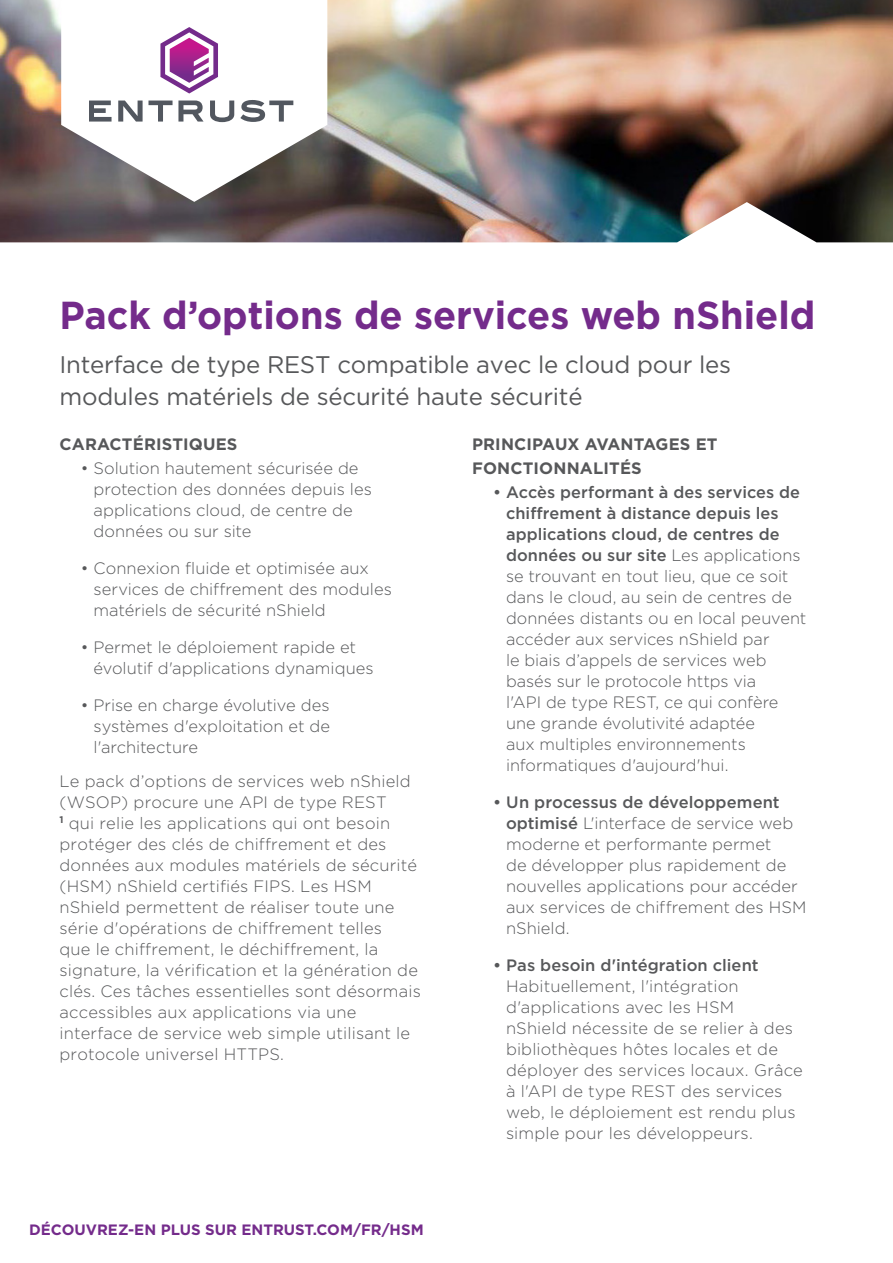
<style>
.page{position:relative;width:893px;height:1263px;background:#fff}
.page>*{position:absolute;margin:0;border:0;box-sizing:border-box;transform-origin:0 0}
._1_Title{font:700 39px "Gotham";color:#742b8b}
._2_Sub_Title{font:24px/31.5px "Gotham";letter-spacing:-.01em;color:#57585a}
._4_Body_Text{font:300 16.5px/21px "Gotham";letter-spacing:.005em;color:#57585a}
._3_Eyebrow{font:700 16.5px/24px "Gotham";letter-spacing:.01em;color:#57585a}
.t1{font:700 15px "Gotham";color:#742b8b}
.s1{font-weight:500}
</style>
<div class="page">
<img style="left:0;top:0;width:893px;height:242px">
<p class="_1_Title" style="left:60px;top:289px;width:757px">Pack d’options de services web nShield</p>
<p class="_2_Sub_Title" style="left:60px;top:349px;width:673px">Interface de type REST compatible avec le cloud pour les modules matériels de sécurité haute sécurité</p>
<p class="_3_Eyebrow" style="left:60px;top:432px;width:179px">CARACTÉRISTIQUES</p>
<p class="_4_Body_Text" style="left:94px;top:458px;width:280px;text-indent:-13px">• Solution hautement sécurisée de protection des données depuis les applications cloud, de centre de données ou sur site</p>
<p class="_4_Body_Text" style="left:94px;top:558px;width:300px;text-indent:-13px">• Connexion fluide et optimisée aux services de chiffrement des modules matériels de sécurité nShield</p>
<p class="_4_Body_Text" style="left:94px;top:636px;width:282px;text-indent:-13px">• Permet le déploiement rapide et évolutif d'applications dynamiques</p>
<p class="_4_Body_Text" style="left:94px;top:694px;width:238px;text-align:justify;text-indent:-13px">• Prise en charge évolutive des systèmes d'exploitation et de l'architecture</p>
<p class="_4_Body_Text" style="left:60px;top:770px;width:363px">Le pack d’options de services web nShield (WSOP) procure une API de type REST<br><sup>1</sup> qui relie les applications qui ont besoin protéger des clés de chiffrement et des données aux modules matériels de sécurité (HSM) nShield certifiés FIPS. Les HSM nShield permettent de réaliser toute une série d'opérations de chiffrement telles<br>que le chiffrement, le déchiffrement, la signature, la vérification et la génération de clés. Ces tâches essentielles sont désormais accessibles aux applications via une interface de service web simple utilisant le protocole universel HTTPS.</p>
<p class="_3_Eyebrow" style="left:472px;top:432px;width:247px">PRINCIPAUX AVANTAGES ET<br>FONCTIONNALITÉS</p>
<p class="_4_Body_Text" style="left:506px;top:482px;width:302px;text-indent:-13px"><span class="s1">• Accès performant à des services de chiffrement à distance depuis les applications cloud, de centres de données ou sur site</span> Les applications se trouvant en tout lieu, que ce soit dans le cloud, au sein de centres de données distants ou en local peuvent accéder aux services nShield par<br>le biais d’appels de services web basés sur le protocole https via<br>l'API de type REST, ce qui confère une grande évolutivité adaptée<br>aux multiples environnements informatiques d'aujourd'hui.</p>
<p class="_4_Body_Text" style="left:506px;top:792px;width:302px;text-indent:-13px"><span class="s1">• Un processus de développement optimisé</span> L'interface de service web moderne et performante permet<br>de développer plus rapidement de nouvelles applications pour accéder aux services de chiffrement des HSM nShield.</p>
<p class="_4_Body_Text" style="left:506px;top:954px;width:298px;text-indent:-13px"><span class="s1">• Pas besoin d'intégration client </span>Habituellement, l'intégration d'applications avec les HSM<br>nShield nécessite de se relier à des bibliothèques hôtes locales et de déployer des services locaux. Grâce à l'API de type REST des services web, le déploiement est rendu plus simple pour les développeurs.</p>
<p class="t1" style="left:29px;top:1219px;width:396px">DÉCOUVREZ-EN PLUS SUR ENTRUST.COM/FR/HSM</p>
</div>
